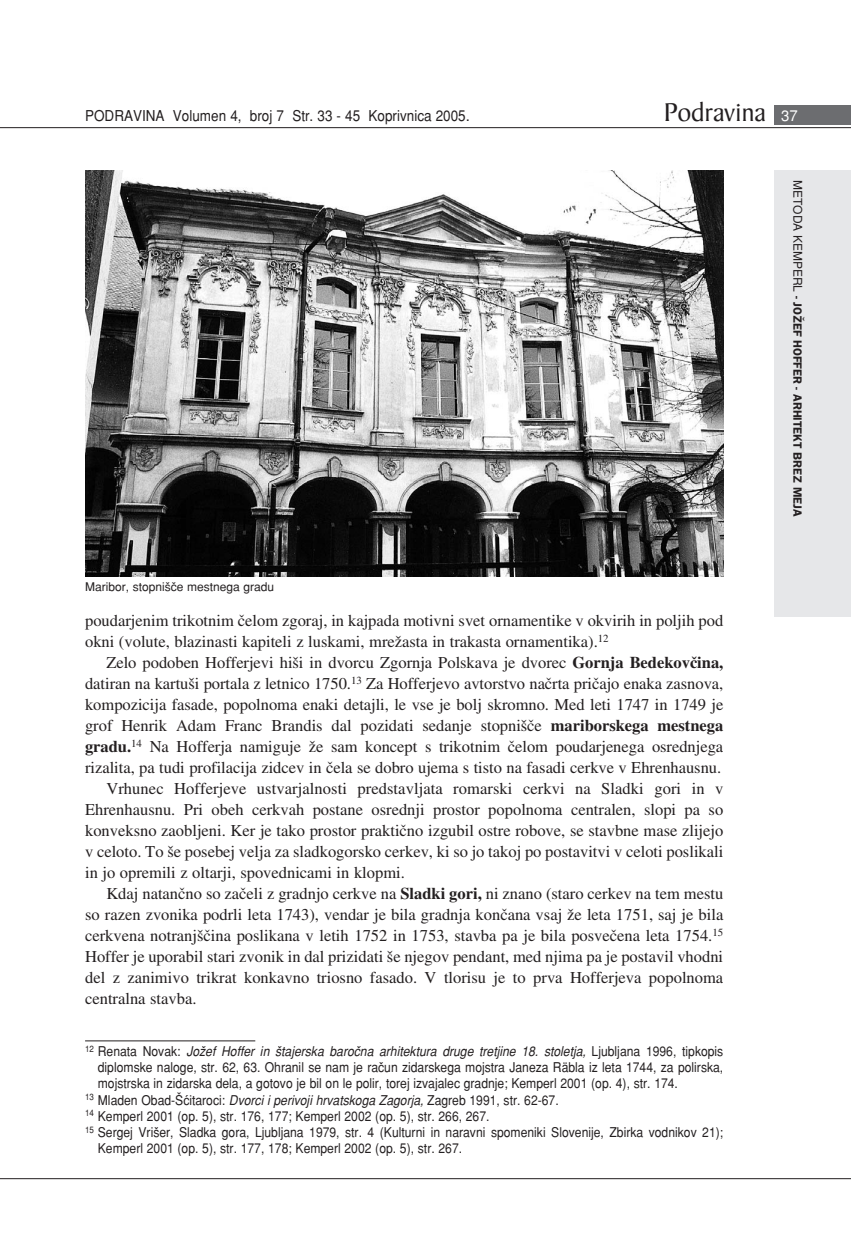
<style>
.page{position:relative;width:851px;height:1234px;background:#fff}
.page>*{position:absolute;margin:0;border:0;box-sizing:border-box;transform-origin:0 0}
.t1{font:500 27.6px "MER Baker Signet";color:#231f20}
.t2{font:500 16.5px/21px "MER Times";color:#231f20}
.t3{font:500 15px "MER Helvetica";color:#231f20;scale:.9 1}
.t4{font:500 13.5px "MER Helvetica";color:#231f20;scale:.9 1}
.t5{font:italic 500 13.5px "MER Helvetica";color:#231f20;scale:.9 1}
.t6{font:700 12px "MER Franklin Gothic";letter-spacing:-.005em;color:#231f20}
.t7{font:500 12px "MER Helvetica";color:#231f20}
.s1{font-family:"MER Helvetica";font-size:15px;color:#fff}
.s2{font-weight:700}
.s3{font-style:normal}
.s4{font-style:italic}
.s5{font-family:"MER Helvetica";font-weight:500}
</style>
<div class="page">
<div style="left:774px;top:105px;width:76px;height:19px;background:#6c6d70"></div>
<div style="left:774px;top:170px;width:76px;height:447px;background:#e6e7e9"></div>
<hr style="left:0;top:127px;width:850px;height:1px;background:#231f20">
<hr style="left:0;top:1177px;width:850px;height:1px;background:#231f20">
<img style="left:85px;top:170px;width:638px;height:407px">
<hr style="left:85px;top:1040px;width:170px;height:1px;background:#231f20">
<p class="t3" style="left:85px;top:109px;width:429px">PODRAVINA Volumen 4, broj 7 Str. 33 - 45 Koprivnica 2005.</p>
<h1 class="t1" style="left:664px;top:101px;width:135px">Podravina <span class="s1">37</span></h1>
<p class="t7" style="left:85px;top:581px;width:191px">Maribor, stopnišče mestnega gradu</p>
<p class="t2" style="left:85px;top:611px;width:639px">poudarjenim trikotnim čelom zgoraj, in kajpada motivni svet ornamentike v okvirih in poljih pod okni (volute, blazinasti kapiteli z luskami, mrežasta in trakasta ornamentika).<sup>12</sup></p>
<p class="t2" style="left:106px;top:653px;width:618px">Zelo podoben Hofferjevi hiši in dvorcu Zgornja Polskava je dvorec <span class="s2">Gornja Bedekovčina,</span></p>
<p class="t2" style="left:85px;top:674px;width:639px">datiran na kartuši portala z letnico 1750.<sup>13</sup> Za Hofferjevo avtorstvo načrta pričajo enaka zasnova,</p>
<p class="t2" style="left:85px;top:695px;width:639px">kompozicija fasade, popolnoma enaki detajli, le vse je bolj skromno. Med leti 1747 in 1749 je</p>
<p class="t2" style="left:85px;top:716px;width:639px">grof Henrik Adam Franc Brandis dal pozidati sedanje stopnišče <span class="s2">mariborskega mestnega</span></p>
<p class="t2" style="left:85px;top:737px;width:639px"><span class="s2">gradu.</span><sup>14</sup> Na Hofferja namiguje že sam koncept s trikotnim čelom poudarjenega osrednjega</p>
<p class="t2" style="left:85px;top:758px;width:637px">rizalita, pa tudi profilacija zidcev in čela se dobro ujema s tisto na fasadi cerkve v Ehrenhausnu.</p>
<p class="t2" style="left:106px;top:779px;width:618px">Vrhunec Hofferjeve ustvarjalnosti predstavljata romarski cerkvi na Sladki gori in v</p>
<p class="t2" style="left:85px;top:800px;width:639px">Ehrenhausnu. Pri obeh cerkvah postane osrednji prostor popolnoma centralen, slopi pa so</p>
<p class="t2" style="left:85px;top:821px;width:639px">konveksno zaobljeni. Ker je tako prostor praktično izgubil ostre robove, se stavbne mase zlijejo</p>
<p class="t2" style="left:85px;top:842px;width:639px">v celoto. To še posebej velja za sladkogorsko cerkev, ki so jo takoj po postavitvi v celoti poslikali</p>
<p class="t2" style="left:85px;top:863px;width:321px">in jo opremili z oltarji, spovednicami in klopmi.</p>
<p class="t2" style="left:106px;top:884px;width:618px">Kdaj natančno so začeli z gradnjo cerkve na <span class="s2">Sladki gori,</span> ni znano (staro cerkev na tem mestu</p>
<p class="t2" style="left:85px;top:905px;width:639px">so razen zvonika podrli leta 1743), vendar je bila gradnja končana vsaj že leta 1751, saj je bila</p>
<p class="t2" style="left:85px;top:926px;width:639px">cerkvena notranjščina poslikana v letih 1752 in 1753, stavba pa je bila posvečena leta 1754.<sup>15</sup></p>
<p class="t2" style="left:85px;top:947px;width:639px">Hoffer je uporabil stari zvonik in dal prizidati še njegov pendant, med njima pa je postavil vhodni</p>
<p class="t2" style="left:85px;top:968px;width:639px">del z zanimivo trikrat konkavno triosno fasado. V tlorisu je to prva Hofferjeva popolnoma</p>
<p class="t2" style="left:85px;top:989px;width:113px">centralna stavba.</p>
<p class="t5" style="left:85px;top:1045px;width:710px"><sup>12</sup> <span class="s3">Renata Novak:</span> Jožef Hoffer in štajerska baročna arhitektura druge tretjine 18. stoletja, <span class="s3">Ljubljana 1996, tipkopis</span></p>
<p class="t4" style="left:98px;top:1061px;width:696px">diplomske naloge, str. 62, 63. Ohranil se nam je račun zidarskega mojstra Janeza Räbla iz leta 1744, za polirska,</p>
<p class="t4" style="left:98px;top:1077px;width:646px">mojstrska in zidarska dela, a gotovo je bil on le polir, torej izvajalec gradnje; Kemperl 2001 (op. 4), str. 174.</p>
<p class="t4" style="left:85px;top:1094px;width:527px"><sup>13</sup> Mladen Obad-Šćitaroci: <span class="s4">Dvorci i perivoji hrvatskoga Zagorja,</span> Zagreb 1991, str. 62-67.</p>
<p class="t4" style="left:85px;top:1110px;width:451px"><sup>14</sup> Kemperl 2001 (op. 5), str. 176, 177; Kemperl 2002 (op. 5), str. 266, 267.</p>
<p class="t4" style="left:85px;top:1126px;width:710px"><sup>15</sup> Sergej Vrišer, Sladka gora, Ljubljana 1979, str. 4 (Kulturni in naravni spomeniki Slovenije, Zbirka vodnikov 21);</p>
<p class="t4" style="left:98px;top:1142px;width:406px">Kemperl 2001 (op. 5), str. 177, 178; Kemperl 2002 (op. 5), str. 267.</p>
<p class="t6" style="left:801px;top:180px;width:338px;rotate:90deg"><span class="s5">METODA KEMPERL</span> - JOŽEF HOFFER - ARHITEKT BREZ MEJA</p>
</div>
